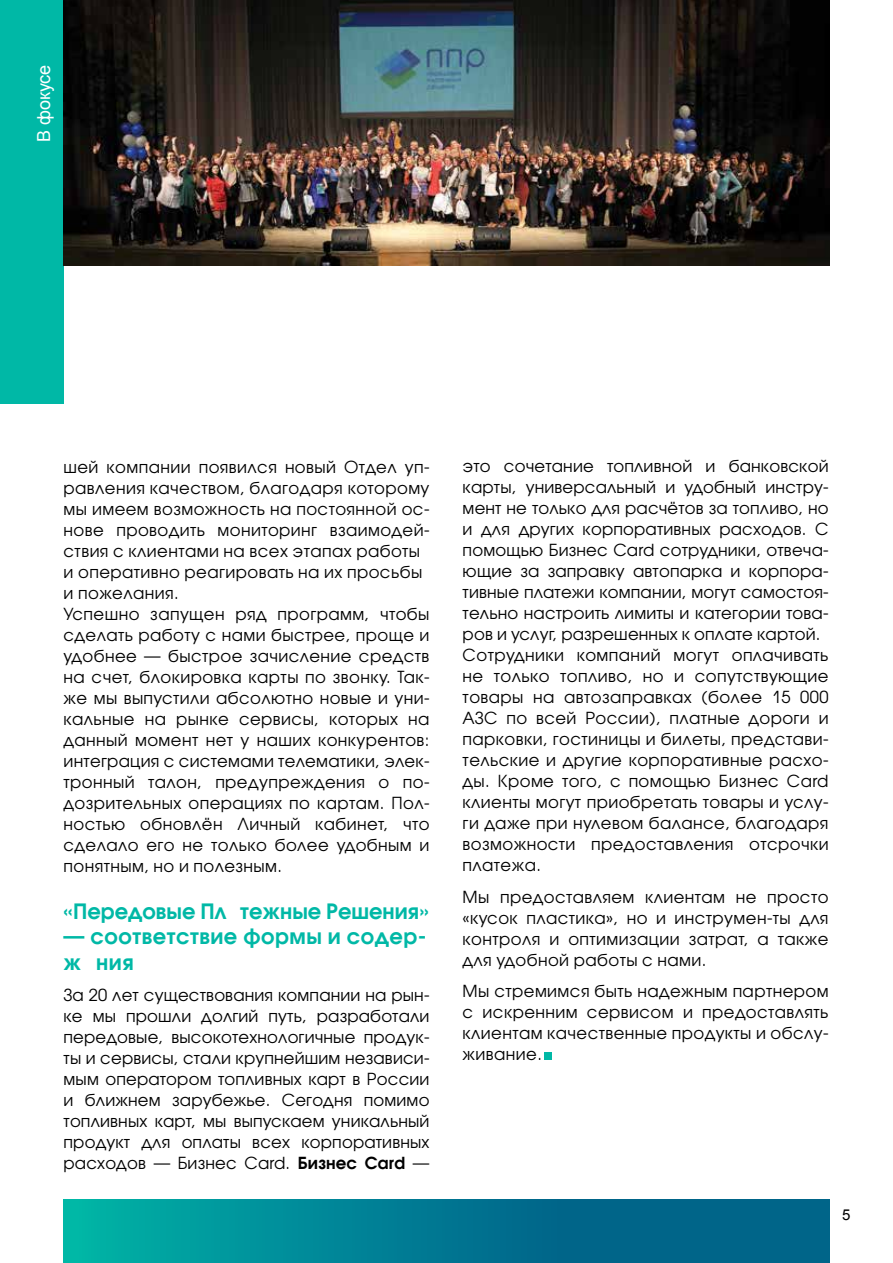
<style>
.page{position:relative;width:893px;height:1263px;background:#fff}
.page>*{position:absolute;margin:0;border:0;box-sizing:border-box;transform-origin:0 0}
.t1{font:600 21px/25.5px "Avant Garde Gothic C";letter-spacing:.025em;color:#00b8a6}
.t2{font:600 21px "Avant Garde Gothic C";color:#00b8a6}
.t3{font:18px "Arial";color:#fff}
.t4{font:16.5px/21px "Avant Garde Gothic C";letter-spacing:.025em;color:#000;text-align:justify}
.t5{font:15px "Arial";color:#000}
.s1{font-weight:600}
</style>
<div class="page">
<svg style="left:64px;top:1199px;width:765px;height:64px;background:#007e93"></svg>
<div style="left:0;top:0;width:64px;height:404px;background:#00b8a6"></div>
<div style="left:544px;top:1052px;width:8px;height:8px;background:#00b8a6"></div>
<img style="left:64px;top:0;width:765px;height:266px">
<p class="t3" style="left:32px;top:142px;width:79px;rotate:-90deg">В фокусе</p>
<p class="t4" style="left:64px;top:458px;width:367px;text-align:left">шей компании появился новый Отдел уп&shy;равления качеством, благодаря которому мы имеем возможность на постоянной ос&shy;нове проводить мониторинг взаимодей&shy;ствия с клиентами на всех этапах работы и оперативно реагировать на их просьбы и пожелания.<br>Успешно запущен ряд программ, чтобы сделать работу с нами быстрее, проще и удобнее — быстрое зачисление средств на счет, блокировка карты по звонку. Так&shy;же мы выпустили абсолютно новые и уни&shy;кальные на рынке сервисы, которых на данный момент нет у наших конкурентов: интеграция с системами телематики, элек&shy;тронный талон, предупреждения о по&shy;дозрительных операциях по картам. Пол&shy;ностью обновлён Личный кабинет, что сделало его не только более удобным и понятным, но и полезным.</p>
<p class="t2" style="left:64px;top:902px;width:367px">«Передовые Платежные Решения»</p>
<p class="t1" style="left:64px;top:925px;width:365px">— соответствие формы и содер&shy;жания</p>
<p class="t4" style="left:64px;top:986px;width:367px">За 20 лет существования компании на рын&shy;ке мы прошли долгий путь, разработали передовые, высокотехнологичные продук&shy;ты и сервисы, стали крупнейшим независи&shy;мым оператором топливных карт в России и ближнем зарубежье. Сегодня помимо топливных карт, мы выпускаем уникальный продукт для оплаты всех корпоративных расходов — Бизнес Card. <span class="s1">Бизнес Card</span> —</p>
<p class="t4" style="left:463px;top:456px;width:367px;text-align:left">это сочетание топливной и банковской карты, универсальный и удобный инстру&shy;мент не только для расчётов за топливо, но и для других корпоративных расходов. С помощью Бизнес Card сотрудники, отвеча&shy;ющие за заправку автопарка и корпора&shy;тивные платежи компании, могут самостоя&shy;тельно настроить лимиты и категории това&shy;ров и услуг, разрешенных к оплате картой.<br>Сотрудники компаний могут оплачивать не только топливо, но и сопутствующие товары на автозаправках (более 15 000<br>АЗС по всей России), платные дороги и парковки, гостиницы и билеты, представи&shy;тельские и другие корпоративные расхо&shy;ды. Кроме того, с помощью Бизнес Card клиенты могут приобретать товары и услу&shy;ги даже при нулевом балансе, благодаря возможности предоставления отсрочки платежа.</p>
<p class="t4" style="left:463px;top:887px;width:367px">Мы предоставляем клиентам не просто «кусок пластика», но и инструмен-ты для контроля и оптимизации затрат, а также для удобной работы с нами.</p>
<p class="t4" style="left:463px;top:982px;width:367px">Мы стремимся быть надежным партнером с искренним сервисом и предоставлять клиентам качественные продукты и обслу&shy;живание.</p>
<p class="t5" style="left:842px;top:1206px;width:10px">5</p>
</div>
